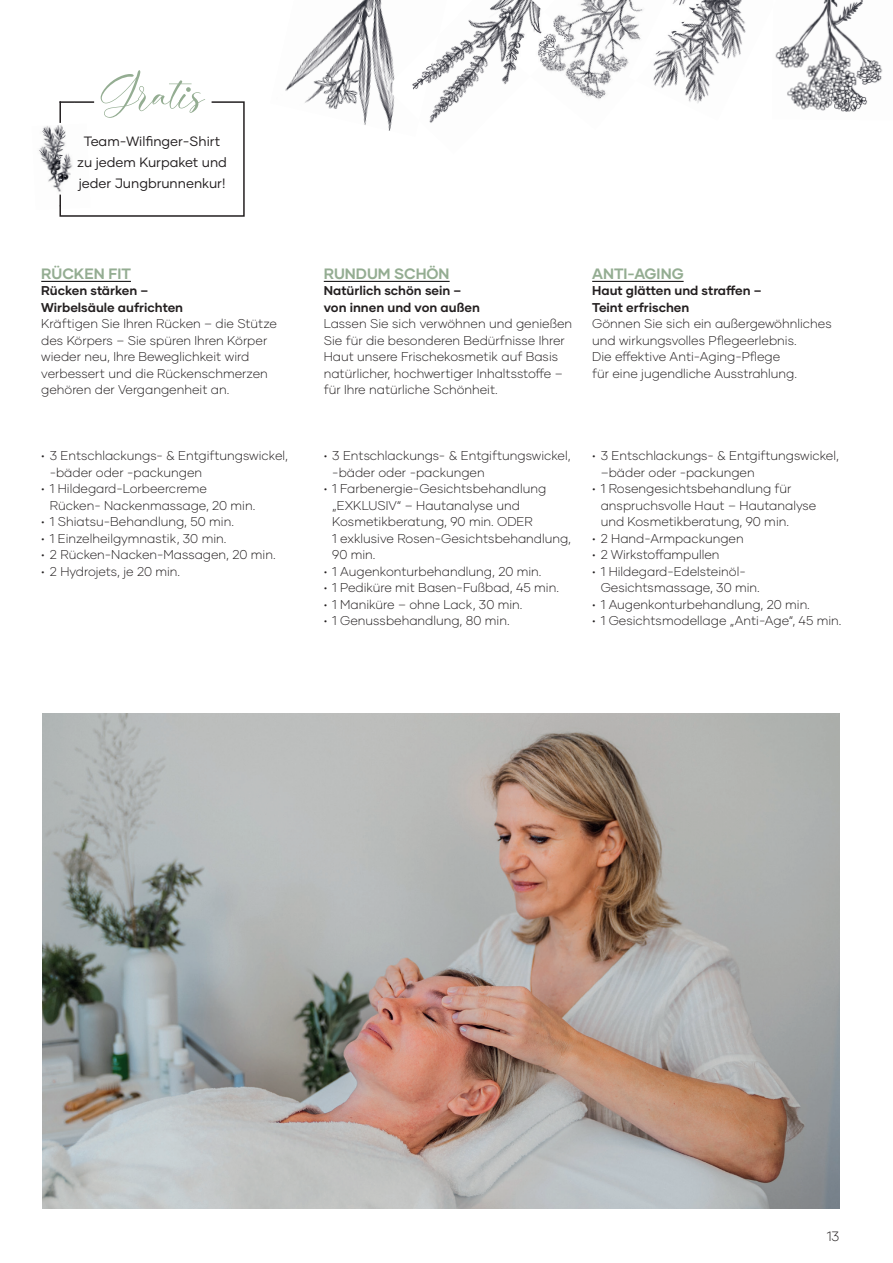
<style>
.page{position:relative;width:893px;height:1263px;background:#fff}
.page>*{position:absolute;margin:0;border:0;box-sizing:border-box;transform-origin:0 0}
.t1{font:67.5px "Cinderella";color:#94ad92}
.t2{font:700 15px "Gilmer";color:#94ad92}
.t3{font:13.5px/21px "Gilmer";color:#231f20;text-align:center}
.t4{font:300 13.5px "Gilmer";color:#231f20}
.t5{font:300 12.75px/16.5px "Gilmer";color:#231f20}
.t6{font:700 12.75px/16.5px "Gilmer";color:#231f20}
</style>
<div class="page">
<img style="left:43px;top:713px;width:796px;height:496px">
<hr style="left:592px;top:281px;width:92px;height:1px;background:#000">
<hr style="left:41px;top:281px;width:90px;height:1px;background:#000">
<hr style="left:324px;top:281px;width:126px;height:1px;background:#000">
<img style="left:39px;top:125px;width:20px;height:67px">
<svg style="left:59px;top:101px;width:186px;height:116px"></svg>
<img style="left:285px;top:0;width:107px;height:131px">
<img style="left:567px;top:0;width:61px;height:99px">
<img style="left:429px;top:0;width:112px;height:123px">
<img style="left:386px;top:34px;width:53px;height:86px">
<img style="left:507px;top:12px;width:62px;height:64px">
<img style="left:654px;top:0;width:229px;height:112px">
<img style="left:628px;top:0;width:72px;height:81px">
<svg style="left:773px;top:0;width:3px;height:7px"></svg>
<h1 class="t1" style="left:101px;top:61px;width:104px">Gratis</h1>
<p class="t3" style="left:77px;top:131px;width:151px">Team-Wilfinger-Shirt zu jedem Kurpaket und jeder Jungbrunnenkur!</p>
<p class="t2" style="left:41px;top:264px;width:91px">RÜCKEN FIT</p>
<p class="t6" style="left:41px;top:283px;width:143px">Rücken stärken –<br>Wirbelsäule aufrichten</p>
<p class="t5" style="left:41px;top:315px;width:237px">Kräftigen Sie Ihren Rücken – die Stütze des Körpers – Sie spüren Ihren Körper wieder neu, Ihre Beweglichkeit wird verbessert und die Rückenschmerzen gehören der Vergangenheit an.</p>
<p class="t5" style="left:50px;top:447px;width:240px;text-indent:-9px">• 3 Entschlackungs- &amp; Entgiftungswickel, -bäder oder -packungen</p>
<p class="t5" style="left:50px;top:480px;width:207px;text-indent:-9px">• 1 Hildegard-Lorbeercreme<br>Rücken- Nackenmassage, 20 min.</p>
<p class="t5" style="left:41px;top:513px;width:194px">• 1 Shiatsu-Behandlung, 50 min.</p>
<p class="t5" style="left:41px;top:530px;width:187px">• 1 Einzelheilgymnastik, 30 min.</p>
<p class="t5" style="left:41px;top:546px;width:236px">• 2 Rücken-Nacken-Massagen, 20 min.</p>
<p class="t5" style="left:41px;top:563px;width:141px">• 2 Hydrojets, je 20 min.</p>
<p class="t2" style="left:324px;top:264px;width:127px">RUNDUM SCHÖN</p>
<p class="t6" style="left:324px;top:283px;width:158px">Natürlich schön sein – von innen und von außen</p>
<p class="t5" style="left:324px;top:315px;width:250px">Lassen Sie sich verwöhnen und genießen Sie für die besonderen Bedürfnisse Ihrer Haut unsere Frischekosmetik auf Basis natürlicher, hochwertiger Inhaltsstoffe – für Ihre natürliche Schönheit.</p>
<p class="t2" style="left:592px;top:264px;width:93px">ANTI-AGING</p>
<p class="t6" style="left:592px;top:283px;width:171px">Haut glätten und straffen –<br>Teint erfrischen</p>
<p class="t5" style="left:592px;top:315px;width:241px">Gönnen Sie sich ein außergewöhnliches und wirkungsvolles Pflegeerlebnis.<br>Die effektive Anti-Aging-Pflege<br>für eine jugendliche Ausstrahlung.</p>
<p class="t5" style="left:332px;top:447px;width:240px;text-indent:-9px">• 3 Entschlackungs- &amp; Entgiftungswickel, -bäder oder -packungen</p>
<p class="t5" style="left:332px;top:480px;width:240px;text-indent:-9px">• 1 Farbenergie-Gesichtsbehandlung „EXKLUSIV“ – Hautanalyse und<br>Kosmetikberatung, 90 min. ODER<br>1 exklusive Rosen-Gesichtsbehandlung,<br>90 min.</p>
<p class="t5" style="left:324px;top:563px;width:219px">• 1 Augenkonturbehandlung, 20 min.</p>
<p class="t5" style="left:324px;top:579px;width:237px">• 1 Pediküre mit Basen-Fußbad, 45 min.</p>
<p class="t5" style="left:324px;top:596px;width:200px">• 1 Maniküre – ohne Lack, 30 min.</p>
<p class="t5" style="left:324px;top:612px;width:187px">• 1 Genussbehandlung, 80 min.</p>
<p class="t5" style="left:601px;top:447px;width:240px;text-indent:-9px">• 3 Entschlackungs- &amp; Entgiftungswickel, –bäder oder -packungen</p>
<p class="t5" style="left:601px;top:480px;width:217px;text-indent:-9px">• 1 Rosengesichtsbehandlung für anspruchsvolle Haut – Hautanalyse und Kosmetikberatung, 90 min.</p>
<p class="t5" style="left:592px;top:530px;width:153px">• 2 Hand-Armpackungen</p>
<p class="t5" style="left:592px;top:546px;width:129px">• 2 Wirkstoffampullen</p>
<p class="t5" style="left:601px;top:563px;width:161px;text-indent:-9px">• 1 Hildegard-Edelsteinöl-<br>Gesichtsmassage, 30 min.</p>
<p class="t5" style="left:592px;top:596px;width:219px">• 1 Augenkonturbehandlung, 20 min.</p>
<p class="t5" style="left:592px;top:612px;width:251px">• 1 Gesichtsmodellage „Anti-Age“, 45 min.</p>
<p class="t4" style="left:827px;top:1228px;width:14px">13</p>
</div>
